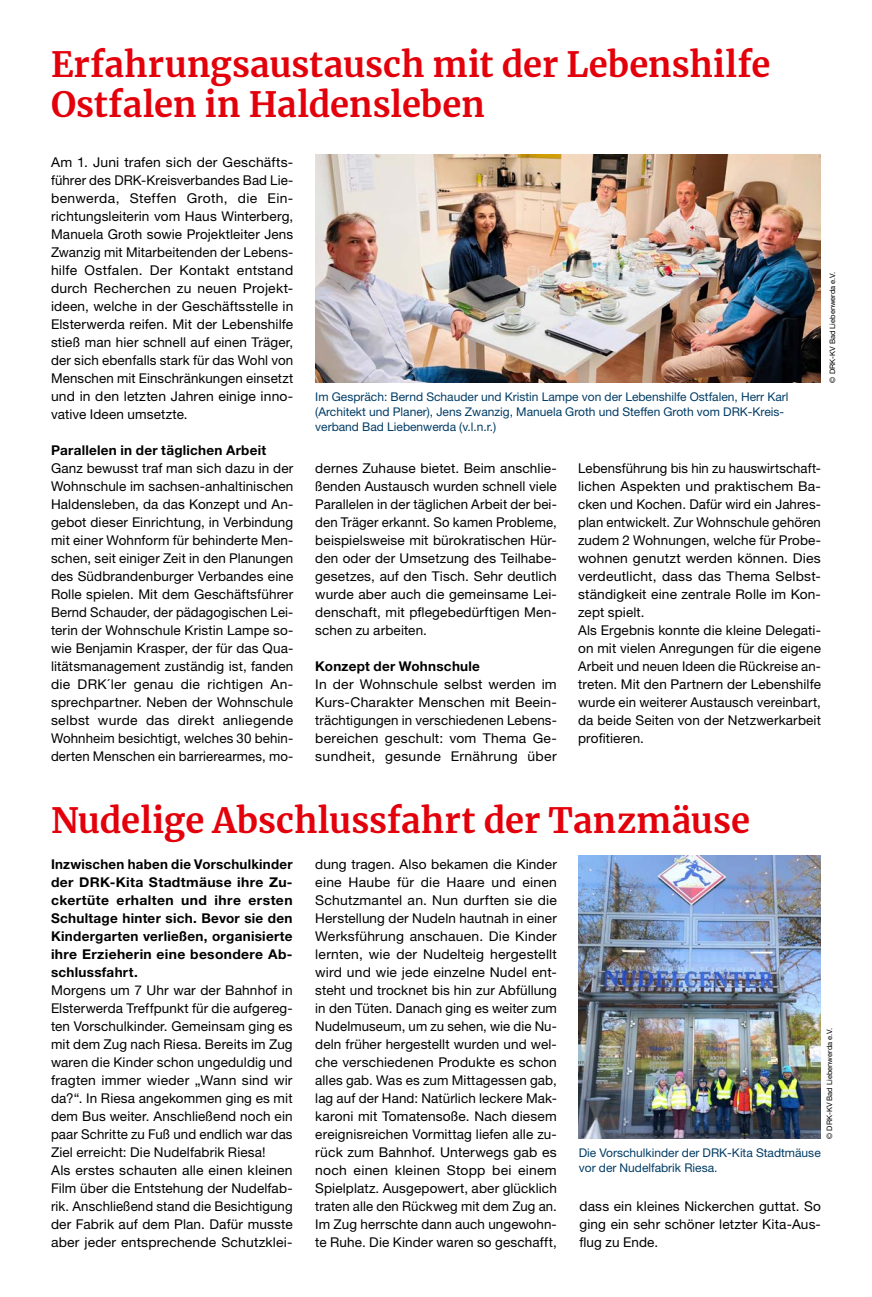
<style>
.page{position:relative;width:872px;height:1297px;background:#fff}
.page>*{position:absolute;margin:0;border:0;box-sizing:border-box;transform-origin:0 0}
.MGB_Headline_23{font:700 34.5px/40.5px "Merriweather";color:#e3000b}
.MGB_Copy{font:13.5px/18px "Helvetica Neue LT Pro";letter-spacing:.01em;color:#000;text-align:justify}
.MGB_Copy_bold{font:700 13.5px/18px "Helvetica Neue LT Pro";letter-spacing:.02em;color:#000;text-align:justify}
.MGB_BU{font:12px/15px "Helvetica Neue LT Pro";color:#003c65}
.MGB_Fotocredits{font:7.5px "Helvetica Neue LT Pro";color:#000}
</style>
<div class="page">
<img style="left:315px;top:155px;width:506px;height:228px">
<img style="left:578px;top:856px;width:243px;height:283px">
<p class="MGB_Headline_23" style="left:51px;top:43px;width:721px">Erfahrungsaustausch mit der Lebenshilfe<br>Ostfalen in Haldensleben</p>
<p class="MGB_Copy" style="left:51px;top:152px;width:244px">Am 1. Juni trafen sich der Geschäfts&shy;führer des DRK-Kreisverbandes Bad Lie&shy;benwerda, Steffen Groth, die Ein&shy;richtungsleiterin vom Haus Winterberg, Manuela Groth sowie Projektleiter Jens Zwanzig mit Mitarbeitenden der Lebens&shy;hilfe Ostfalen. Der Kontakt entstand durch Recherchen zu neuen Projekt&shy;ideen, welche in der Geschäftsstelle in Elsterwerda reifen. Mit der Lebenshilfe stieß man hier schnell auf einen Träger, der sich ebenfalls stark für das Wohl von Menschen mit Einschränkungen einsetzt und in den letzten Jahren einige inno&shy;vative Ideen umsetzte.</p>
<p class="MGB_Copy_bold" style="left:51px;top:440px;width:217px">Parallelen in der täglichen Arbeit</p>
<p class="MGB_Copy" style="left:51px;top:458px;width:244px">Ganz bewusst traf man sich dazu in der Wohnschule im sachsen-anhaltinischen Haldensleben, da das Konzept und An&shy;gebot dieser Einrichtung, in Verbindung mit einer Wohnform für behinderte Men&shy;schen, seit einiger Zeit in den Planungen des Südbrandenburger Verbandes eine Rolle spielen. Mit dem Geschäftsführer Bernd Schauder, der pädagogischen Lei&shy;terin der Wohnschule Kristin Lampe so&shy;wie Benjamin Krasper, der für das Qua&shy;litätsmanagement zuständig ist, fanden die DRK´ler genau die richtigen An&shy;sprechpartner. Neben der Wohnschule selbst wurde das direkt anliegende Wohnheim besichtigt, welches 30 behin&shy;derten Menschen ein barrierearmes, mo-</p>
<p class="MGB_BU" style="left:315px;top:388px;width:474px">Im Gespräch: Bernd Schauder und Kristin Lampe von der Lebenshilfe Ostfalen, Herr Karl (Architekt und Planer), Jens Zwanzig, Manuela Groth und Steffen Groth vom DRK-Kreis&shy;verband Bad Liebenwerda (v.l.n.r.)</p>
<p class="MGB_Copy" style="left:315px;top:458px;width:243px">dernes Zuhause bietet. Beim anschlie&shy;ßenden Austausch wurden schnell viele Parallelen in der täglichen Arbeit der bei&shy;den Träger erkannt. So kamen Probleme, beispielsweise mit bürokratischen Hür&shy;den oder der Umsetzung des Teilhabe&shy;gesetzes, auf den Tisch. Sehr deutlich wurde aber auch die gemeinsame Lei&shy;denschaft, mit pflegebedürftigen Men&shy;schen zu arbeiten.</p>
<p class="MGB_Copy_bold" style="left:315px;top:656px;width:166px">Konzept der Wohnschule</p>
<p class="MGB_Copy" style="left:315px;top:674px;width:243px">In der Wohnschule selbst werden im Kurs-Charakter Menschen mit Beein&shy;trächtigungen in verschiedenen Lebens&shy;bereichen geschult: vom Thema Ge&shy;sundheit, gesunde Ernährung über</p>
<p class="MGB_Copy" style="left:578px;top:458px;width:244px">Lebensführung bis hin zu hauswirtschaft&shy;lichen Aspekten und praktischem Ba&shy;cken und Kochen. Dafür wird ein Jahres&shy;plan entwickelt. Zur Wohnschule gehören zudem 2 Wohnungen, welche für Probe&shy;wohnen genutzt werden können. Dies verdeutlicht, dass das Thema Selbst&shy;ständigkeit eine zentrale Rolle im Kon&shy;zept spielt.</p>
<p class="MGB_Copy" style="left:578px;top:620px;width:244px">Als Ergebnis konnte die kleine Delegati&shy;on mit vielen Anregungen für die eigene Arbeit und neuen Ideen die Rückreise an&shy;treten. Mit den Partnern der Lebenshilfe wurde ein weiterer Austausch vereinbart, da beide Seiten von der Netzwerkarbeit profitieren.</p>
<p class="MGB_Fotocredits" style="left:827px;top:383px;width:112px;rotate:-90deg">© DRK-KV Bad Liebenwerda e.V.</p>
<p class="MGB_Headline_23" style="left:51px;top:799px;width:700px">Nudelige Abschlussfahrt der Tanzmäuse</p>
<p class="MGB_Copy_bold" style="left:51px;top:854px;width:243px">Inzwischen haben die Vorschulkinder der DRK-Kita Stadtmäuse ihre Zu&shy;ckertüte erhalten und ihre ersten Schultage hinter sich. Bevor sie den Kindergarten verließen, organisierte ihre Erzieherin eine besondere Ab&shy;schlussfahrt.</p>
<p class="MGB_Copy" style="left:51px;top:980px;width:243px">Morgens um 7 Uhr war der Bahnhof in Elsterwerda Treffpunkt für die aufgereg&shy;ten Vorschulkinder. Gemeinsam ging es mit dem Zug nach Riesa. Bereits im Zug waren die Kinder schon ungeduldig und fragten immer wieder „Wann sind wir da?“. In Riesa angekommen ging es mit dem Bus weiter. Anschließend noch ein paar Schritte zu Fuß und endlich war das Ziel erreicht: Die Nudelfabrik Riesa!</p>
<p class="MGB_Copy" style="left:51px;top:1160px;width:243px">Als erstes schauten alle einen kleinen Film über die Entstehung der Nudelfab&shy;rik. Anschließend stand die Besichtigung der Fabrik auf dem Plan. Dafür musste aber jeder entsprechende Schutzklei-</p>
<p class="MGB_Copy" style="left:315px;top:854px;width:243px">dung tragen. Also bekamen die Kinder eine Haube für die Haare und einen Schutzmantel an. Nun durften sie die Herstellung der Nudeln hautnah in einer Werksführung anschauen. Die Kinder lernten, wie der Nudelteig hergestellt wird und wie jede einzelne Nudel ent&shy;steht und trocknet bis hin zur Abfüllung in den Tüten. Danach ging es weiter zum Nudelmuseum, um zu sehen, wie die Nu&shy;deln früher hergestellt wurden und wel&shy;che verschiedenen Produkte es schon alles gab. Was es zum Mittagessen gab, lag auf der Hand: Natürlich leckere Mak&shy;karoni mit Tomatensoße. Nach diesem ereignisreichen Vormittag liefen alle zu&shy;rück zum Bahnhof. Unterwegs gab es noch einen kleinen Stopp bei einem Spielplatz. Ausgepowert, aber glücklich traten alle den Rückweg mit dem Zug an.<br>Im Zug herrschte dann auch ungewohn&shy;te Ruhe. Die Kinder waren so geschafft,</p>
<p class="MGB_Fotocredits" style="left:824px;top:1139px;width:112px;rotate:-90deg">© DRK-KV Bad Liebenwerda e.V.</p>
<p class="MGB_BU" style="left:579px;top:1144px;width:243px">Die Vorschulkinder der DRK-Kita Stadtmäuse vor der Nudelfabrik Riesa.</p>
<p class="MGB_Copy" style="left:579px;top:1196px;width:243px">dass ein kleines Nickerchen guttat. So ging ein sehr schöner letzter Kita-Aus&shy;flug zu Ende.</p>
</div>
